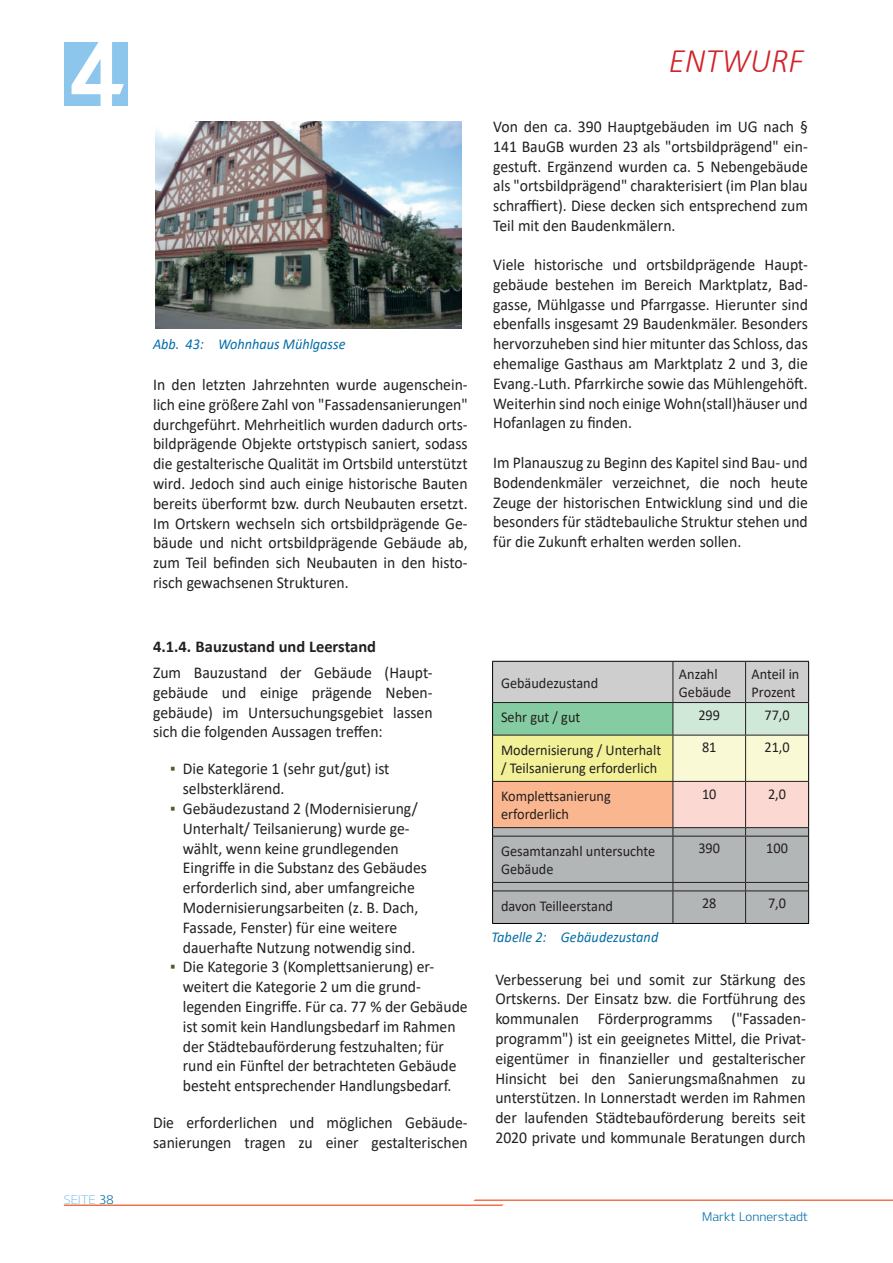
<style>
.page{position:relative;width:893px;height:1263px;background:#fff}
.page>*{position:absolute;margin:0;border:0;box-sizing:border-box;transform-origin:0 0}
.t1{font:90px "Design KOTFB";color:#fff}
.t2{font:italic 300 34.5px "Calibri";color:#d1232a;scale:.95 1}
.t3{font:16.5px/19.8px "Calibri";color:#231f20;text-align:justify;scale:.95 1}
.t4{font:700 16.5px "Calibri";color:#231f20}
.t5{font:15px/18px "Calibri";color:#231f20;scale:.95 1}
.t6{font:italic 15px "Calibri";color:#046ea7;scale:.95 1}
.t7{font:12px "Design KOTFL";color:#046ea7}
.t8{font:12px "Design KOTFL";color:#8cc6ec}
.s1{color:#046ea7}
.s2{color:#535a24}
</style>
<div class="page">
<hr style="left:472px;top:1199px;width:421px;height:2px;background:#f1734a">
<hr style="left:64px;top:1204px;width:442px;height:2px;background:#f1714c">
<div style="left:64px;top:43px;width:64px;height:63px;background:#8cc6ec"></div>
<img style="left:155px;top:121px;width:306px;height:207px">
<svg style="left:492px;top:661px;width:317px;height:262px;background:#c6c4b1"></svg>
<hr style="left:492px;top:891px;width:1px;height:32px;background:#000">
<hr style="left:808px;top:891px;width:1px;height:32px;background:#000">
<hr style="left:492px;top:923px;width:181px;height:1px;background:#000">
<hr style="left:673px;top:923px;width:73px;height:1px;background:#000">
<hr style="left:746px;top:923px;width:63px;height:1px;background:#000">
<h1 class="t1" style="left:70px;top:24px;width:55px">4</h1>
<h2 class="t2" style="left:669px;top:40px;width:144px">ENTWURF</h2>
<p class="t8" style="left:64px;top:1195px;width:51px">SEITE <span class="s1">38</span></p>
<p class="t6" style="left:153px;top:334px;width:204px">Abb. 43: Wohnhaus Mühlgasse</p>
<p class="t3" style="left:153px;top:374px;width:333px">In den letzten Jahrzehnten wurde augenschein&shy;lich eine größere Zahl von "Fassadensanierungen" durchgeführt. Mehrheitlich wurden dadurch orts&shy;bildprägende Objekte ortstypisch saniert, sodass die gestalterische Qualität im Ortsbild unterstützt wird. Jedoch sind auch einige historische Bauten bereits überformt bzw. durch Neubauten ersetzt.<br>Im Ortskern wechseln sich ortsbildprägende Ge&shy;bäude und nicht ortsbildprägende Gebäude ab, zum Teil befinden sich Neubauten in den histo&shy;risch gewachsenen Strukturen.</p>
<p class="t4" style="left:153px;top:639px;width:225px">4.1.4. Bauzustand und Leerstand</p>
<p class="t3" style="left:153px;top:663px;width:296px">Zum Bauzustand der Gebäude (Haupt&shy;gebäude und einige prägende Neben&shy;gebäude) im Untersuchungsgebiet lassen sich die folgenden Aussagen treffen:</p>
<p class="t3" style="left:183px;top:758px;width:219px;text-indent:-13px"><span class="s2">▪</span> Die Kategorie 1 (sehr gut/gut) ist selbsterklärend.</p>
<p class="t3" style="left:183px;top:798px;width:258px;text-align:left;text-indent:-13px"><span class="s2">▪</span> Gebäudezustand 2 (Modernisierung/ Unterhalt/ Teilsanierung) wurde ge&shy;wählt, wenn keine grundlegenden Eingriffe in die Substanz des Gebäudes erforderlich sind, aber umfangreiche Modernisierungsarbeiten (z. B. Dach, Fassade, Fenster) für eine weitere dauerhafte Nutzung notwendig sind.</p>
<p class="t3" style="left:183px;top:956px;width:301px;text-align:left;text-indent:-13px"><span class="s2">▪</span> Die Kategorie 3 (Komplettsanierung) er&shy;weitert die Kategorie 2 um die grund&shy;legenden Eingriffe. Für ca. 77 % der Gebäude ist somit kein Handlungsbedarf im Rahmen der Städtebauförderung festzuhalten; für rund ein Fünftel der betrachteten Gebäude besteht entsprechender Handlungsbedarf.</p>
<p class="t3" style="left:153px;top:1113px;width:333px">Die erforderlichen und möglichen Gebäude&shy;sanierungen tragen zu einer gestalterischen</p>
<p class="t3" style="left:493px;top:117px;width:333px">Von den ca. 390 Hauptgebäuden im UG nach § 141 BauGB wurden 23 als "ortsbildprägend" ein&shy;gestuft. Ergänzend wurden ca. 5 Nebengebäude als "ortsbildprägend" charakterisiert (im Plan blau schraffiert). Diese decken sich entsprechend zum Teil mit den Baudenkmälern.</p>
<p class="t3" style="left:493px;top:255px;width:333px">Viele historische und ortsbildprägende Haupt&shy;gebäude bestehen im Bereich Marktplatz, Bad&shy;gasse, Mühlgasse und Pfarrgasse. Hierunter sind ebenfalls insgesamt 29 Baudenkmäler. Besonders hervorzuheben sind hier mitunter das Schloss, das ehemalige Gasthaus am Marktplatz 2 und 3, die Evang.-Luth. Pfarrkirche sowie das Mühlengehöft.<br>Weiterhin sind noch einige Wohn(stall)häuser und Hofanlagen zu finden.</p>
<p class="t3" style="left:493px;top:453px;width:333px">Im Planauszug zu Beginn des Kapitel sind Bau- und Bodendenkmäler verzeichnet, die noch heute Zeuge der historischen Entwicklung sind und die besonders für städtebauliche Struktur stehen und für die Zukunft erhalten werden sollen.</p>
<p class="t5" style="left:501px;top:674px;width:104px">Gebäudezustand</p>
<p class="t5" style="left:679px;top:665px;width:57px">Anzahl<br>Gebäude</p>
<p class="t5" style="left:752px;top:665px;width:52px">Anteil in<br>Prozent</p>
<p class="t5" style="left:501px;top:708px;width:85px">Sehr gut / gut</p>
<p class="t5" style="left:698px;top:706px;width:24px">299</p>
<p class="t5" style="left:764px;top:706px;width:28px">77,0</p>
<p class="t5" style="left:501px;top:740px;width:170px">Modernisierung / Unterhalt / Teilsanierung erforderlich</p>
<p class="t5" style="left:702px;top:739px;width:17px">81</p>
<p class="t5" style="left:764px;top:739px;width:28px">21,0</p>
<p class="t5" style="left:501px;top:787px;width:117px">Komplettsanierung erforderlich</p>
<p class="t5" style="left:702px;top:785px;width:17px">10</p>
<p class="t5" style="left:768px;top:785px;width:20px">2,0</p>
<p class="t5" style="left:501px;top:842px;width:164px">Gesamtanzahl untersuchte<br>Gebäude</p>
<p class="t5" style="left:698px;top:840px;width:24px">390</p>
<p class="t5" style="left:766px;top:840px;width:24px">100</p>
<p class="t5" style="left:501px;top:896px;width:119px">davon Teilleerstand</p>
<p class="t5" style="left:702px;top:894px;width:17px">28</p>
<p class="t5" style="left:768px;top:894px;width:20px">7,0</p>
<p class="t6" style="left:491px;top:927px;width:177px">Tabelle 2: Gebäudezustand</p>
<p class="t3" style="left:495px;top:969px;width:328px">Verbesserung bei und somit zur Stärkung des Ortskerns. Der Einsatz bzw. die Fortführung des kommunalen Förderprogramms ("Fassaden&shy;programm") ist ein geeignetes Mittel, die Privat&shy;eigentümer in finanzieller und gestalterischer Hinsicht bei den Sanierungsmaßnahmen zu unterstützen. In Lonnerstadt werden im Rahmen der laufenden Städtebauförderung bereits seit 2020 private und kommunale Beratungen durch</p>
<p class="t7" style="left:702px;top:1211px;width:107px">Markt Lonnerstadt</p>
</div>
